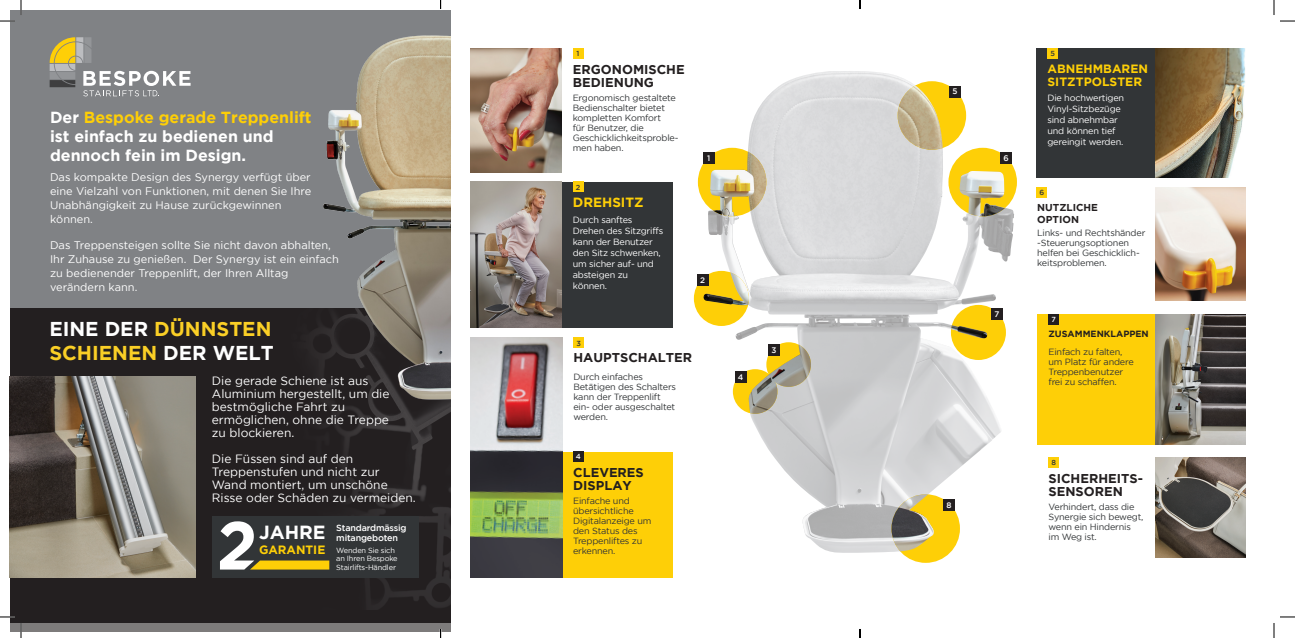
<style>
.page{position:relative;width:1295px;height:638px;background:#fff}
.page>*{position:absolute;margin:0;border:0;box-sizing:border-box;transform-origin:0 0}
.t1{font:700 20px "Gotham";color:#facf26}
.t2{font:700 19px "Gotham";color:#fff}
.t3{font:700 16px "Gotham";color:#fff}
.t4{font:700 16px "Gotham";color:#fecf07}
.t5{font:700 13.3px "Gotham";color:#fecf07}
.t6{font:700 12.8px/13.3px "Gotham";color:#231f20}
.t7{font:12px/13px "Gotham";color:#fff}
.t8{font:700 12px/12.8px "Gotham";color:#fecf07}
.t9{font:11px "Gotham";color:#fff}
.t10{font:700 10px "Gotham";color:#231f20}
.t11{font:9px/10px "Gotham";letter-spacing:-.02em;color:#323537}
.t12{font:9px/11px "Gotham";letter-spacing:-.02em;color:#fff}
.t13{font:500 9px/10px "Gotham";letter-spacing:-.02em;color:#fff}
.t14{font:700 9px "Gotham";color:#231f20}
.t15{font:500 8.1px "Gotham";color:#fff}
.t16{font:7.4px "Gotham";letter-spacing:-.02em;color:#fff}
.t17{font:500 7.3px "Gotham";color:#323537}
.t18{font:500 7.3px "Gotham";color:#fff}
.s1{color:#fff}
</style>
<div class="page">
<div style="left:10px;top:307px;width:440px;height:323px;background:#231f20"></div>
<div style="left:10px;top:10px;width:440px;height:297px;background:#808285"></div>
<svg style="left:50px;top:37px;width:141px;height:60px"></svg>
<img style="left:1155px;top:187px;width:91px;height:113px">
<div style="left:1036px;top:187px;width:11px;height:10px;background:#fecf07"></div>
<div style="left:562px;top:182px;width:111px;height:145px;background:#323537"></div>
<div style="left:562px;top:451px;width:111px;height:126px;background:#fecf07"></div>
<img style="left:471px;top:337px;width:91px;height:240px">
<div style="left:573px;top:337px;width:11px;height:11px;background:#fecf07"></div>
<img style="left:470px;top:182px;width:92px;height:145px">
<div style="left:573px;top:182px;width:10px;height:10px;background:#fecf07"></div>
<div style="left:573px;top:451px;width:11px;height:10px;background:#231f20"></div>
<div style="left:1037px;top:314px;width:118px;height:130px;background:#fecf07"></div>
<div style="left:1048px;top:314px;width:11px;height:10px;background:#231f20"></div>
<img style="left:1155px;top:457px;width:91px;height:100px">
<div style="left:1048px;top:457px;width:11px;height:10px;background:#fecf07"></div>
<div style="left:1037px;top:48px;width:118px;height:130px;background:#323537"></div>
<img style="left:1155px;top:48px;width:90px;height:130px">
<div style="left:1047px;top:48px;width:11px;height:11px;background:#fecf07"></div>
<img style="left:703px;top:71px;width:299px;height:482px">
<div style="left:698px;top:148px;width:68px;height:68px;background:#fecf07;border-radius:50%"></div>
<div style="left:948px;top:148px;width:69px;height:68px;background:#fecf07;border-radius:50%"></div>
<div style="left:891px;top:494px;width:69px;height:68px;background:#fecf07;border-radius:50%"></div>
<div style="left:898px;top:81px;width:68px;height:69px;background:#fecf07;border-radius:50%"></div>
<div style="left:694px;top:271px;width:55px;height:55px;background:#fecf07;border-radius:50%"></div>
<div style="left:951px;top:305px;width:55px;height:55px;background:#fecf07;border-radius:50%"></div>
<svg style="left:766px;top:342px;width:45px;height:44px"></svg>
<div style="left:733px;top:369px;width:44px;height:44px;background:#fecf07;border-radius:50%"></div>
<div style="left:735px;top:371px;width:11px;height:11px;background:#231f20"></div>
<div style="left:768px;top:344px;width:12px;height:11px;background:#231f20"></div>
<div style="left:697px;top:274px;width:12px;height:11px;background:#231f20"></div>
<div style="left:703px;top:152px;width:12px;height:12px;background:#231f20"></div>
<div style="left:1000px;top:152px;width:12px;height:12px;background:#231f20"></div>
<div style="left:949px;top:86px;width:12px;height:11px;background:#231f20"></div>
<div style="left:991px;top:308px;width:12px;height:11px;background:#231f20"></div>
<div style="left:943px;top:499px;width:12px;height:11px;background:#231f20"></div>
<img style="left:710px;top:151px;width:56px;height:65px">
<img style="left:891px;top:494px;width:43px;height:57px">
<img style="left:898px;top:85px;width:45px;height:65px">
<img style="left:703px;top:272px;width:46px;height:33px">
<img style="left:951px;top:325px;width:37px;height:13px">
<img style="left:769px;top:344px;width:42px;height:42px">
<img style="left:748px;top:374px;width:29px;height:39px">
<img style="left:959px;top:171px;width:46px;height:45px">
<img style="left:470px;top:48px;width:92px;height:124px">
<div style="left:573px;top:48px;width:10px;height:11px;background:#fecf07"></div>
<img style="left:10px;top:376px;width:185px;height:201px">
<img style="left:1155px;top:314px;width:91px;height:130px">
<img style="left:307px;top:35px;width:143px;height:374px">
<div style="left:212px;top:515px;width:207px;height:62px;background:#323537"></div>
<svg style="left:220px;top:521px;width:109px;height:48px"></svg>
<svg style="left:0;top:0;width:22px;height:22px"></svg>
<svg style="left:0;top:616px;width:22px;height:21px"></svg>
<svg style="left:1273px;top:0;width:22px;height:22px"></svg>
<svg style="left:1273px;top:616px;width:22px;height:21px"></svg>
<svg style="left:859px;top:0;width:2px;height:9px"></svg>
<svg style="left:859px;top:629px;width:2px;height:8px"></svg>
<p class="t4" style="left:50px;top:108px;width:263px"><span class="s1">Der</span> Bespoke gerade Treppenlift</p>
<p class="t3" style="left:50px;top:127px;width:225px">ist einfach zu bedienen und</p>
<p class="t3" style="left:50px;top:146px;width:197px">dennoch fein im Design.</p>
<p class="t9" style="left:50px;top:171px;width:262px">Das kompakte Design des Synergy verfügt über</p>
<p class="t9" style="left:50px;top:185px;width:263px">eine Vielzahl von Funktionen, mit denen Sie Ihre</p>
<p class="t9" style="left:50px;top:199px;width:233px">Unabhängigkeit zu Hause zurückgewinnen</p>
<p class="t9" style="left:50px;top:213px;width:44px">können.</p>
<p class="t9" style="left:50px;top:239px;width:282px">Das Treppensteigen sollte Sie nicht davon abhalten,</p>
<p class="t9" style="left:50px;top:253px;width:290px">Ihr Zuhause zu genießen. Der Synergy ist ein einfach</p>
<p class="t9" style="left:50px;top:267px;width:240px">zu bedienender Treppenlift, der Ihren Alltag</p>
<p class="t9" style="left:50px;top:281px;width:89px">verändern kann.</p>
<p class="t1" style="left:49px;top:317px;width:224px"><span class="s1">EINE DER</span> DÜNNSTEN</p>
<p class="t1" style="left:49px;top:341px;width:226px">SCHIENEN <span class="s1">DER WELT</span></p>
<p class="t7" style="left:212px;top:374px;width:158px">Die gerade Schiene ist aus</p>
<p class="t7" style="left:212px;top:387px;width:179px">Aluminium hergestellt, um die bestmögliche Fahrt zu</p>
<p class="t7" style="left:212px;top:413px;width:179px">ermöglichen, ohne die Treppe</p>
<p class="t7" style="left:212px;top:426px;width:84px">zu blockieren.</p>
<p class="t7" style="left:212px;top:452px;width:143px">Die Füssen sind auf den</p>
<p class="t7" style="left:212px;top:465px;width:169px">Treppenstufen und nicht zur</p>
<p class="t7" style="left:212px;top:478px;width:205px">Wand montiert, um unschöne<br>Risse oder Schäden zu vermeiden.</p>
<p class="t2" style="left:259px;top:521px;width:68px">JAHRE</p>
<p class="t8" style="left:259px;top:543px;width:68px">GARANTIE</p>
<p class="t13" style="left:336px;top:522px;width:72px">Standardmässig mitangeboten</p>
<p class="t16" style="left:336px;top:545px;width:60px">Wenden Sie sich</p>
<p class="t16" style="left:336px;top:554px;width:63px">an Ihren Bespoke</p>
<p class="t16" style="left:336px;top:562px;width:61px">Stairlifts-Händler</p>
<p class="t17" style="left:577px;top:49px;width:4px">1</p>
<p class="t11" style="left:573px;top:92px;width:105px">Ergonomisch gestaltete<br>Bedienschalter bietet kompletten Komfort</p>
<p class="t11" style="left:573px;top:122px;width:107px">für Benutzer, die<br>Geschicklichkeitsproble&shy;men haben.</p>
<p class="t6" style="left:573px;top:62px;width:113px">ERGONOMISCHE<br>BEDIENUNG</p>
<p class="t17" style="left:576px;top:183px;width:6px">2</p>
<p class="t5" style="left:573px;top:195px;width:72px">DREHSITZ</p>
<p class="t12" style="left:573px;top:214px;width:61px">Durch sanftes</p>
<p class="t12" style="left:573px;top:225px;width:92px">Drehen des Sitzgriffs kann der Benutzer den Sitz schwenken, um sicher auf- und absteigen zu</p>
<p class="t12" style="left:573px;top:280px;width:36px">können.</p>
<p class="t15" style="left:952px;top:87px;width:7px">5</p>
<p class="t15" style="left:707px;top:154px;width:5px">1</p>
<p class="t15" style="left:1003px;top:154px;width:7px">6</p>
<p class="t15" style="left:700px;top:275px;width:6px">2</p>
<p class="t15" style="left:994px;top:309px;width:6px">7</p>
<p class="t17" style="left:576px;top:339px;width:6px">3</p>
<p class="t6" style="left:573px;top:351px;width:120px">HAUPTSCHALTER</p>
<p class="t11" style="left:573px;top:371px;width:71px">Durch einfaches</p>
<p class="t11" style="left:573px;top:381px;width:104px">Betätigen des Schalters kann der Treppenlift ein- oder ausgeschaltet werden.</p>
<p class="t15" style="left:738px;top:372px;width:7px">4</p>
<p class="t15" style="left:771px;top:345px;width:6px">3</p>
<p class="t18" style="left:576px;top:452px;width:6px">4</p>
<p class="t11" style="left:573px;top:495px;width:58px">Einfache und</p>
<p class="t11" style="left:573px;top:505px;width:62px">übersichtliche</p>
<p class="t11" style="left:573px;top:515px;width:80px">Digitalanzeige um</p>
<p class="t11" style="left:573px;top:525px;width:66px">den Status des</p>
<p class="t11" style="left:573px;top:535px;width:71px">Treppenliftes zu</p>
<p class="t11" style="left:573px;top:545px;width:44px">erkennen.</p>
<p class="t6" style="left:573px;top:465px;width:72px">CLEVERES<br>DISPLAY</p>
<p class="t15" style="left:946px;top:500px;width:7px">8</p>
<p class="t17" style="left:1050px;top:49px;width:6px">5</p>
<p class="t12" style="left:1047px;top:92px;width:78px">Die hochwertigen</p>
<p class="t12" style="left:1047px;top:103px;width:75px">Vinyl-Sitzbezüge</p>
<p class="t12" style="left:1047px;top:114px;width:72px">sind abnehmbar</p>
<p class="t12" style="left:1047px;top:125px;width:70px">und können tief</p>
<p class="t12" style="left:1047px;top:136px;width:77px">gereingit werden.</p>
<p class="t8" style="left:1047px;top:62px;width:102px">ABNEHMBAREN<br>SITZTPOLSTER</p>
<p class="t17" style="left:1039px;top:188px;width:6px">6</p>
<p class="t11" style="left:1037px;top:227px;width:110px">Links- und Rechtshänder</p>
<p class="t11" style="left:1037px;top:237px;width:104px">-Steuerungsoptionen helfen bei Geschicklich&shy;keitsproblemen.</p>
<p class="t10" style="left:1037px;top:201px;width:62px">NUTZLICHE</p>
<p class="t10" style="left:1037px;top:213px;width:43px">OPTION</p>
<p class="t18" style="left:1051px;top:315px;width:6px">7</p>
<p class="t14" style="left:1048px;top:328px;width:102px">ZUSAMMENKLAPPEN</p>
<p class="t11" style="left:1048px;top:346px;width:75px">Einfach zu falten,</p>
<p class="t11" style="left:1048px;top:356px;width:87px">um Platz für andere<br>Treppenbenutzer</p>
<p class="t11" style="left:1048px;top:376px;width:70px">frei zu schaffen.</p>
<p class="t17" style="left:1051px;top:458px;width:6px">8</p>
<p class="t6" style="left:1048px;top:471px;width:96px">SICHERHEITS-<br>SENSOREN</p>
<p class="t11" style="left:1048px;top:501px;width:96px">Verhindert, dass die<br>Synergie sich bewegt, wenn ein Hindernis</p>
<p class="t11" style="left:1048px;top:531px;width:50px">im Weg ist.</p>
</div>
